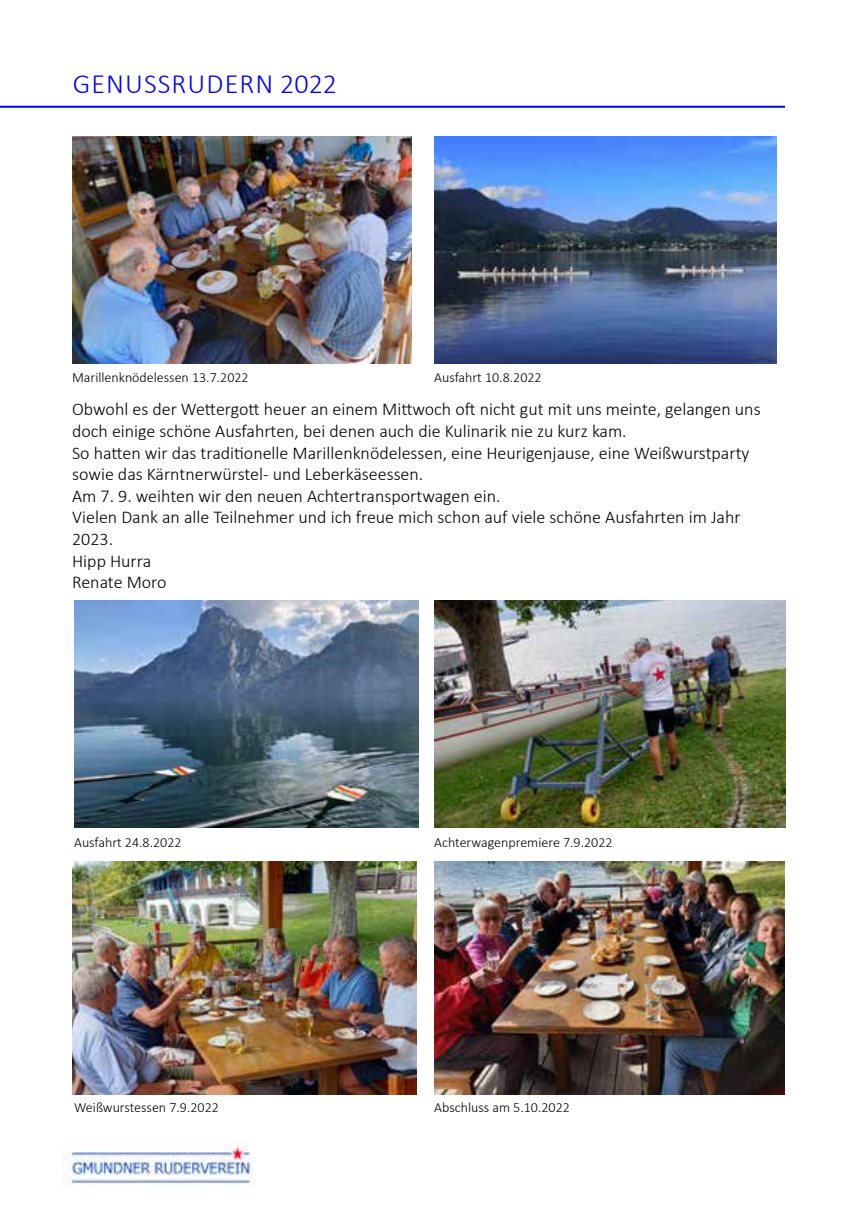
<style>
.page{position:relative;width:857px;height:1225px;background:#fff}
.page>*{position:absolute;margin:0;border:0;box-sizing:border-box;transform-origin:0 0}
.t1{font:300 28px "Calibri";letter-spacing:.04em;color:#00f}
.t2{font:300 18px/21.6px "Calibri";color:#000}
.t3{font:300 14px "Calibri";color:#000}
</style>
<div class="page">
<img style="left:62px;top:1141px;width:193px;height:46px">
<hr style="left:0;top:106px;width:784px;height:2px;background:#00f">
<img style="left:72px;top:136px;width:339px;height:227px">
<img style="left:434px;top:136px;width:342px;height:227px">
<img style="left:72px;top:861px;width:344px;height:233px">
<img style="left:434px;top:861px;width:350px;height:233px">
<img style="left:74px;top:600px;width:344px;height:227px">
<img style="left:434px;top:600px;width:350px;height:227px">
<h1 class="t1" style="left:73px;top:66px;width:266px">GENUSSRUDERN 2022</h1>
<p class="t3" style="left:72px;top:368px;width:178px">Marillenknödelessen 13.7.2022</p>
<p class="t3" style="left:434px;top:368px;width:109px">Ausfahrt 10.8.2022</p>
<p class="t2" style="left:72px;top:398px;width:689px">Obwohl es der Wettergott heuer an einem Mittwoch oft nicht gut mit uns meinte, gelangen uns doch einige schöne Ausfahrten, bei denen auch die Kulinarik nie zu kurz kam.<br>So hatten wir das traditionelle Marillenknödelessen, eine Heurigenjause, eine Weißwurstparty sowie das Kärntnerwürstel- und Leberkäseessen.<br>Am 7. 9. weihten wir den neuen Achtertransportwagen ein.<br>Vielen Dank an alle Teilnehmer und ich freue mich schon auf viele schöne Ausfahrten im Jahr 2023.<br>Hipp Hurra<br>Renate Moro</p>
<p class="t3" style="left:74px;top:833px;width:109px">Ausfahrt 24.8.2022</p>
<p class="t3" style="left:434px;top:833px;width:180px">Achterwagenpremiere 7.9.2022</p>
<p class="t3" style="left:74px;top:1099px;width:146px">Weißwurstessen 7.9.2022</p>
<p class="t3" style="left:434px;top:1099px;width:137px">Abschluss am 5.10.2022</p>
</div>
